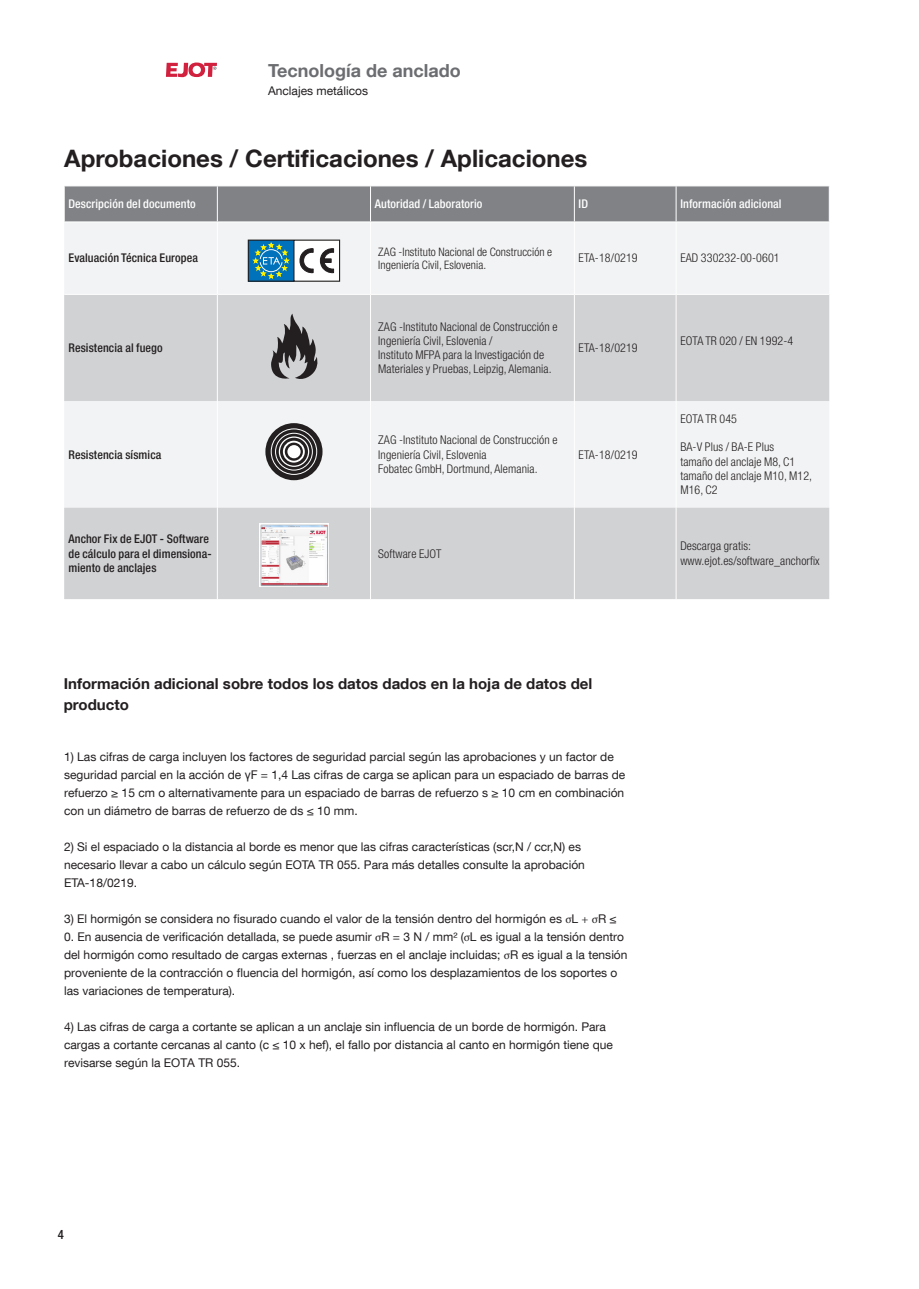
<style>
.page{position:relative;width:919px;height:1289px;background:#fff}
.page>*{position:absolute;margin:0;border:0;box-sizing:border-box;transform-origin:0 0}
.t1{font:700 24px "Helvetica Neue LT Com";color:#231f20}
.t2{font:700 18px "Helvetica Neue LT Com";color:#6c6d70}
.t3{font:700 15px/21px "Helvetica Neue LT Com";color:#231f20}
.t4{font:500 condensed 12.75px "Helvetica Neue LT Com";color:#231f20}
.t5{font:12px/18px "Helvetica Neue LT Com";color:#231f20}
.t6{font:300 condensed 12px/14.2px "Helvetica Neue LT Com";letter-spacing:.01em;color:#231f20}
.t7{font:500 condensed 12px/14.2px "Helvetica Neue LT Com";letter-spacing:.01em;color:#231f20}
.t8{font:500 condensed 12px "Helvetica Neue LT Com";letter-spacing:.01em;color:#fff}
.t9{font:300 condensed 11.7px/13.2px "Helvetica Neue LT Com";letter-spacing:.01em;color:#231f20}
.s1{font-family:"Arial"}
.s2{font-family:"Minion Pro"}
</style>
<div class="page">
<div style="left:65px;top:186px;width:763px;height:35px;background:#808285"></div>
<div style="left:64px;top:223px;width:765px;height:71px;background:#f2f3f4"></div>
<svg style="left:64px;top:295px;width:765px;height:304px;fill:#d1d2d4"></svg>
<hr style="left:217px;top:186px;width:1px;height:35px;background:#fff">
<hr style="left:675px;top:186px;width:1px;height:35px;background:#fff">
<hr style="left:217px;top:222px;width:1px;height:72px;background:#fff">
<hr style="left:675px;top:222px;width:1px;height:72px;background:#fff">
<hr style="left:217px;top:295px;width:1px;height:106px;background:#fff">
<hr style="left:675px;top:295px;width:1px;height:106px;background:#fff">
<hr style="left:217px;top:401px;width:1px;height:106px;background:#fff">
<hr style="left:675px;top:401px;width:1px;height:106px;background:#fff">
<hr style="left:675px;top:507px;width:1px;height:92px;background:#fff">
<hr style="left:217px;top:507px;width:1px;height:92px;background:#fff">
<hr style="left:370px;top:186px;width:1px;height:35px;background:#fff">
<hr style="left:574px;top:186px;width:1px;height:35px;background:#fff">
<hr style="left:370px;top:222px;width:1px;height:72px;background:#fff">
<hr style="left:574px;top:222px;width:1px;height:72px;background:#fff">
<hr style="left:370px;top:295px;width:1px;height:106px;background:#fff">
<hr style="left:574px;top:295px;width:1px;height:106px;background:#fff">
<hr style="left:370px;top:401px;width:1px;height:106px;background:#fff">
<hr style="left:574px;top:401px;width:1px;height:106px;background:#fff">
<hr style="left:370px;top:507px;width:1px;height:92px;background:#fff">
<hr style="left:574px;top:507px;width:1px;height:92px;background:#fff">
<svg style="left:271px;top:313px;width:48px;height:69px;background:#868587"></svg>
<img style="left:260px;top:524px;width:68px;height:62px">
<svg style="left:248px;top:239px;width:92px;height:43px"></svg>
<svg style="left:265px;top:423px;width:57px;height:57px;background:#444142"></svg>
<div style="left:287px;top:445px;width:13px;height:13px;background:#fff;border-radius:50%"></div>
<div style="left:283px;top:440px;width:22px;height:22px;border:2px solid #fff;border-radius:50%"></div>
<div style="left:279px;top:436px;width:30px;height:31px;border:1px solid #fff;border-radius:50%"></div>
<div style="left:275px;top:433px;width:38px;height:37px;border:1px solid #fff;border-radius:50%"></div>
<div style="left:271px;top:428px;width:46px;height:46px;border:1px solid #fff;border-radius:50%"></div>
<svg style="left:166px;top:63px;width:51px;height:14px"></svg>
<h2 class="t2" style="left:268px;top:59px;width:194px">Tecnología de anclado</h2>
<p class="t5" style="left:268px;top:81px;width:102px">Anclajes metálicos</p>
<h1 class="t1" style="left:64px;top:143px;width:524px">Aprobaciones / Certificaciones / Aplicaciones</h1>
<p class="t8" style="left:68px;top:197px;width:129px">Descripción del documento</p>
<p class="t8" style="left:375px;top:197px;width:109px">Autoridad / Laboratorio</p>
<p class="t8" style="left:578px;top:197px;width:11px">ID</p>
<p class="t8" style="left:680px;top:197px;width:103px">Información adicional</p>
<p class="t7" style="left:68px;top:251px;width:131px">Evaluación Técnica Europea</p>
<p class="t9" style="left:378px;top:245px;width:175px">ZAG -Instituto Nacional de Construcción e<br>Ingeniería Civil, Eslovenia.</p>
<p class="t6" style="left:578px;top:251px;width:61px">ETA-18/0219</p>
<p class="t6" style="left:680px;top:251px;width:101px">EAD 330232-00-0601</p>
<p class="t7" style="left:68px;top:340px;width:96px">Resistencia al fuego</p>
<p class="t7" style="left:68px;top:447px;width:94px">Resistencia sísmica</p>
<p class="t7" style="left:68px;top:532px;width:145px">Anchor Fix de EJOT - Software de cálculo para el dimensiona&shy;miento de anclajes</p>
<p class="t6" style="left:378px;top:319px;width:181px">ZAG -Instituto Nacional de Construcción e Ingeniería Civil, Eslovenia /<br>Instituto MFPA para la Investigación de Materiales y Pruebas, Leipzig, Alemania.</p>
<p class="t6" style="left:578px;top:341px;width:61px">ETA-18/0219</p>
<p class="t6" style="left:378px;top:433px;width:181px">ZAG -Instituto Nacional de Construcción e<br>Ingeniería Civil, Eslovenia<br>Fobatec GmbH, Dortmund, Alemania.</p>
<p class="t6" style="left:578px;top:447px;width:61px">ETA-18/0219</p>
<p class="t6" style="left:680px;top:333px;width:114px">EOTA TR 020 / EN 1992-4</p>
<p class="t6" style="left:680px;top:411px;width:58px">EOTA TR 045</p>
<p class="t6" style="left:680px;top:440px;width:133px">BA-V Plus / BA-E Plus<br>tamaño del anclaje M8, C1 tamaño del anclaje M10, M12,<br>M16, C2</p>
<p class="t6" style="left:378px;top:546px;width:65px">Software EJOT</p>
<p class="t6" style="left:680px;top:539px;width:141px">Descarga gratis: www.ejot.es/software_anchorfix</p>
<p class="t3" style="left:64px;top:673px;width:530px">Información adicional sobre todos los datos dados en la hoja de datos del producto</p>
<p class="t5" style="left:64px;top:747px;width:562px">1) Las cifras de carga incluyen los factores de seguridad parcial según las aprobaciones y un factor de seguridad parcial en la acción de <span class="s1">γ</span>F = 1,4 Las cifras de carga se aplican para un espaciado de barras de refuerzo ≥ 15 cm o alternativamente para un espaciado de barras de refuerzo s ≥ 10 cm en combinación con un diámetro de barras de refuerzo de ds ≤ 10 mm.</p>
<p class="t5" style="left:64px;top:837px;width:522px">2) Si el espaciado o la distancia al borde es menor que las cifras características (scr,N / ccr,N) es necesario llevar a cabo un cálculo según EOTA TR 055. Para más detalles consulte la aprobación<br>ETA-18/0219.</p>
<p class="t5" style="left:64px;top:909px;width:554px">3) El hormigón se considera no fisurado cuando el valor de la tensión dentro del hormigón es <span class="s2">σ</span>L <span class="s2">+ σ</span>R ≤</p>
<p class="t5" style="left:64px;top:927px;width:565px">0. En ausencia de verificación detallada, se puede asumir <span class="s2">σ</span>R = 3 N / mm² (<span class="s2">σ</span>L es igual a la tensión dentro del hormigón como resultado de cargas externas , fuerzas en el anclaje incluidas; <span class="s2">σ</span>R es igual a la tensión proveniente de la contracción o fluencia del hormigón, así como los desplazamientos de los soportes o las variaciones de temperatura).</p>
<p class="t5" style="left:64px;top:1017px;width:550px">4) Las cifras de carga a cortante se aplican a un anclaje sin influencia de un borde de hormigón. Para cargas a cortante cercanas al canto (c ≤ 10 x hef), el fallo por distancia al canto en hormigón tiene que revisarse según la EOTA TR 055.</p>
<p class="t4" style="left:58px;top:1227px;width:8px">4</p>
</div>
